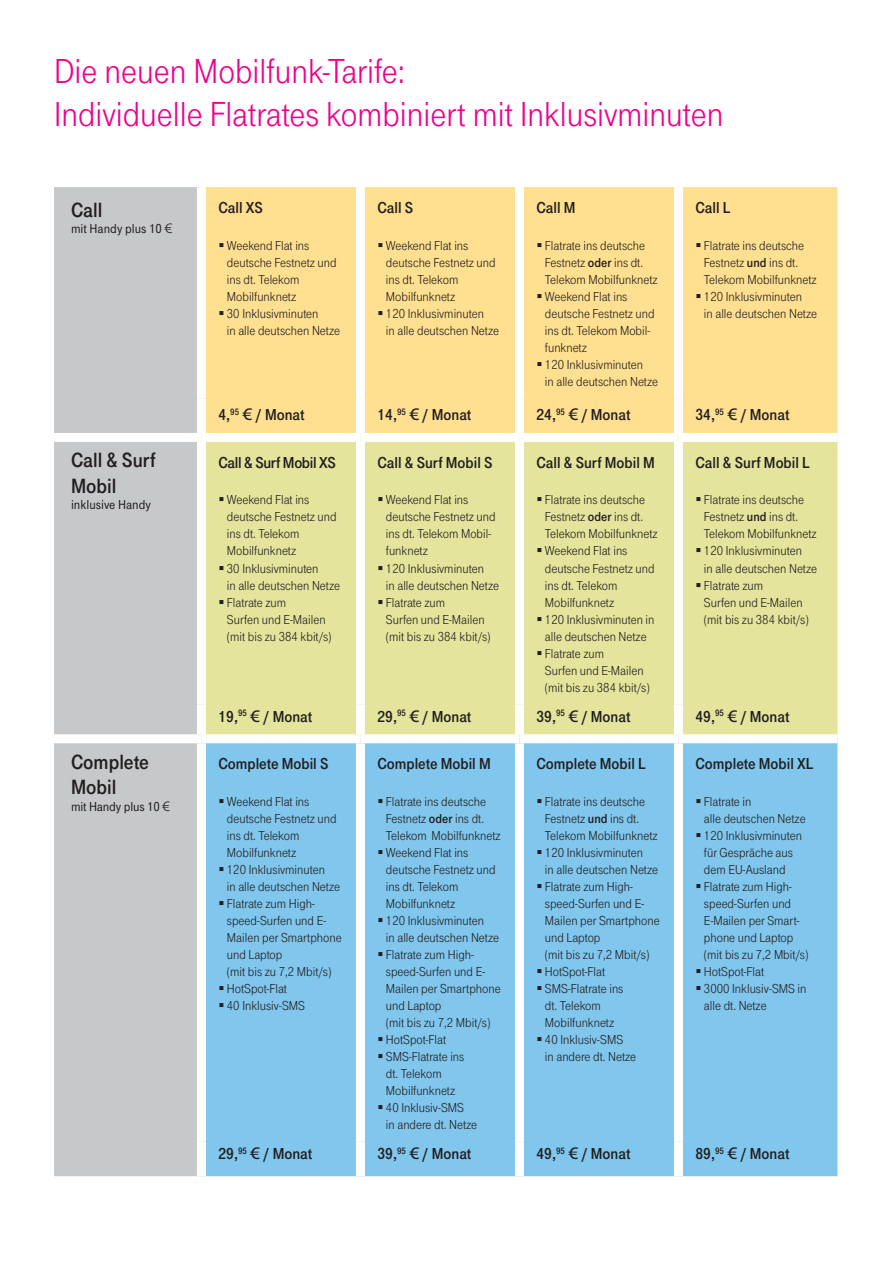
<style>
.page{position:relative;width:893px;height:1263px;background:#fff}
.page>*{position:absolute;margin:0;border:0;box-sizing:border-box;transform-origin:0 0}
.t1{font:36px/43.2px "Tele Grotesk Norm";color:#ed028c}
.t2{font:21.3px/25.7px "Tele Grotesk Fett";color:#231f20}
.t3{font:16.5px "Tele Grotesk Fett";color:#231f20}
.t4{font:16.5px "Tele Grotesk Fett";letter-spacing:-.02em;color:#231f20}
.t5{font:13.5px/17px "Tele Grotesk Norm";color:#231f20}
.t6{font:13.5px "Tele Grotesk Halb";color:#231f20}
.s1{font-family:"Linotype Euro Font Ato F"}
.s2{font-family:"Tele Grotesk Fett"}
</style>
<div class="page">
<div style="left:54px;top:187px;width:143px;height:989px;background:#c7c8ca"></div>
<div style="left:206px;top:187px;width:631px;height:246px;background:#ffdf90"></div>
<div style="left:206px;top:442px;width:631px;height:292px;background:#e4e49c"></div>
<div style="left:206px;top:743px;width:631px;height:433px;background:#80c6ed"></div>
<div style="left:356px;top:187px;width:9px;height:212px;background:#fff"></div>
<div style="left:356px;top:399px;width:9px;height:34px;background:#fff"></div>
<div style="left:356px;top:442px;width:9px;height:262px;background:#fff"></div>
<div style="left:356px;top:704px;width:9px;height:30px;background:#fff"></div>
<div style="left:356px;top:743px;width:9px;height:399px;background:#fff"></div>
<div style="left:356px;top:1142px;width:9px;height:34px;background:#fff"></div>
<div style="left:515px;top:187px;width:9px;height:212px;background:#fff"></div>
<div style="left:515px;top:399px;width:9px;height:34px;background:#fff"></div>
<div style="left:515px;top:442px;width:9px;height:262px;background:#fff"></div>
<div style="left:515px;top:704px;width:9px;height:30px;background:#fff"></div>
<div style="left:515px;top:743px;width:9px;height:399px;background:#fff"></div>
<div style="left:515px;top:1142px;width:9px;height:34px;background:#fff"></div>
<div style="left:674px;top:187px;width:9px;height:212px;background:#fff"></div>
<div style="left:674px;top:399px;width:9px;height:34px;background:#fff"></div>
<div style="left:674px;top:442px;width:9px;height:262px;background:#fff"></div>
<div style="left:674px;top:704px;width:9px;height:30px;background:#fff"></div>
<div style="left:674px;top:743px;width:9px;height:399px;background:#fff"></div>
<div style="left:674px;top:1142px;width:9px;height:34px;background:#fff"></div>
<div style="left:54px;top:433px;width:147px;height:9px;background:#fff"></div>
<div style="left:54px;top:734px;width:147px;height:9px;background:#fff"></div>
<svg style="left:220px;top:243px;width:3px;height:4px"></svg>
<svg style="left:220px;top:311px;width:3px;height:4px"></svg>
<svg style="left:379px;top:243px;width:3px;height:4px"></svg>
<svg style="left:379px;top:311px;width:3px;height:4px"></svg>
<svg style="left:538px;top:243px;width:3px;height:4px"></svg>
<svg style="left:538px;top:294px;width:3px;height:4px"></svg>
<svg style="left:538px;top:362px;width:3px;height:4px"></svg>
<svg style="left:697px;top:243px;width:3px;height:4px"></svg>
<svg style="left:697px;top:294px;width:3px;height:4px"></svg>
<svg style="left:220px;top:497px;width:3px;height:4px"></svg>
<svg style="left:220px;top:566px;width:3px;height:4px"></svg>
<svg style="left:220px;top:600px;width:3px;height:4px"></svg>
<svg style="left:379px;top:497px;width:3px;height:4px"></svg>
<svg style="left:379px;top:566px;width:3px;height:4px"></svg>
<svg style="left:379px;top:600px;width:3px;height:4px"></svg>
<svg style="left:538px;top:497px;width:3px;height:4px"></svg>
<svg style="left:538px;top:617px;width:3px;height:4px"></svg>
<svg style="left:538px;top:651px;width:3px;height:4px"></svg>
<svg style="left:697px;top:497px;width:3px;height:4px"></svg>
<svg style="left:697px;top:583px;width:3px;height:4px"></svg>
<svg style="left:220px;top:799px;width:3px;height:4px"></svg>
<svg style="left:220px;top:867px;width:3px;height:4px"></svg>
<svg style="left:220px;top:901px;width:3px;height:4px"></svg>
<svg style="left:220px;top:986px;width:3px;height:4px"></svg>
<svg style="left:220px;top:1003px;width:3px;height:4px"></svg>
<svg style="left:379px;top:799px;width:3px;height:4px"></svg>
<svg style="left:379px;top:850px;width:3px;height:4px"></svg>
<svg style="left:379px;top:918px;width:3px;height:4px"></svg>
<svg style="left:379px;top:952px;width:3px;height:4px"></svg>
<svg style="left:379px;top:1037px;width:3px;height:4px"></svg>
<svg style="left:379px;top:1054px;width:3px;height:4px"></svg>
<svg style="left:379px;top:1105px;width:3px;height:4px"></svg>
<svg style="left:538px;top:799px;width:3px;height:4px"></svg>
<svg style="left:538px;top:850px;width:3px;height:4px"></svg>
<svg style="left:538px;top:884px;width:3px;height:4px"></svg>
<svg style="left:538px;top:969px;width:3px;height:4px"></svg>
<svg style="left:538px;top:986px;width:3px;height:4px"></svg>
<svg style="left:538px;top:1037px;width:3px;height:4px"></svg>
<svg style="left:697px;top:799px;width:3px;height:4px"></svg>
<svg style="left:697px;top:833px;width:3px;height:4px"></svg>
<svg style="left:697px;top:884px;width:3px;height:4px"></svg>
<svg style="left:697px;top:969px;width:3px;height:4px"></svg>
<svg style="left:697px;top:986px;width:3px;height:4px"></svg>
<h1 class="t1" style="left:54px;top:49px;width:671px">Die neuen Mobilfunk-Tarife:<br>Individuelle Flatrates kombiniert mit Inklusivminuten</h1>
<h2 class="t2" style="left:71px;top:197px;width:33px">Call</h2>
<p class="t6" style="left:71px;top:221px;width:102px">mit Handy plus 10 <span class="s1">1</span></p>
<p class="t3" style="left:218px;top:198px;width:46px">Call XS</p>
<p class="t5" style="left:227px;top:237px;width:115px">Weekend Flat ins deutsche Festnetz und ins dt. Telekom<br>Mobilfunknetz<br>30 Inklusivminuten<br>in alle deutschen Netze</p>
<p class="t3" style="left:377px;top:198px;width:37px">Call S</p>
<p class="t5" style="left:386px;top:237px;width:115px">Weekend Flat ins deutsche Festnetz und ins dt. Telekom<br>Mobilfunknetz<br>120 Inklusivminuten<br>in alle deutschen Netze</p>
<p class="t3" style="left:536px;top:198px;width:41px">Call M</p>
<p class="t5" style="left:545px;top:237px;width:115px">Flatrate ins deutsche<br>Festnetz <span class="s2">oder</span> ins dt.<br>Telekom Mobilfunknetz<br>Weekend Flat ins deutsche Festnetz und ins dt. Telekom Mobil&shy;funknetz<br>120 Inklusivminuten<br>in alle deutschen Netze</p>
<p class="t3" style="left:695px;top:198px;width:37px">Call L</p>
<p class="t5" style="left:704px;top:237px;width:115px">Flatrate ins deutsche<br>Festnetz <span class="s2">und</span> ins dt.<br>Telekom Mobilfunknetz<br>120 Inklusivminuten<br>in alle deutschen Netze</p>
<p class="t3" style="left:218px;top:406px;width:88px">4,<sup>95</sup> <span class="s1">3</span> / Monat</p>
<p class="t3" style="left:377px;top:406px;width:95px">14,<sup>95</sup> <span class="s1">3</span> / Monat</p>
<p class="t3" style="left:536px;top:406px;width:95px">24,<sup>95</sup> <span class="s1">3</span> / Monat</p>
<p class="t3" style="left:695px;top:406px;width:95px">34,<sup>95</sup> <span class="s1">3</span> / Monat</p>
<h2 class="t2" style="left:71px;top:447px;width:86px">Call &amp; Surf<br>Mobil</h2>
<p class="t6" style="left:71px;top:497px;width:81px">inklusive Handy</p>
<p class="t4" style="left:218px;top:453px;width:119px">Call &amp; Surf Mobil XS</p>
<p class="t5" style="left:227px;top:491px;width:115px">Weekend Flat ins deutsche Festnetz und ins dt. Telekom<br>Mobilfunknetz<br>30 Inklusivminuten<br>in alle deutschen Netze<br>Flatrate zum<br>Surfen und E-Mailen (mit bis zu 384 kbit/s)</p>
<p class="t3" style="left:377px;top:453px;width:117px">Call &amp; Surf Mobil S</p>
<p class="t5" style="left:386px;top:491px;width:115px">Weekend Flat ins deutsche Festnetz und ins dt. Telekom Mobil&shy;funknetz<br>120 Inklusivminuten<br>in alle deutschen Netze<br>Flatrate zum<br>Surfen und E-Mailen (mit bis zu 384 kbit/s)</p>
<p class="t3" style="left:536px;top:453px;width:120px">Call &amp; Surf Mobil M</p>
<p class="t5" style="left:545px;top:491px;width:114px">Flatrate ins deutsche<br>Festnetz <span class="s2">oder</span> ins dt.<br>Telekom Mobilfunknetz<br>Weekend Flat ins deutsche Festnetz und ins dt. Telekom<br>Mobilfunknetz<br>120 Inklusivminuten in alle deutschen Netze<br>Flatrate zum<br>Surfen und E-Mailen (mit bis zu 384 kbit/s)</p>
<p class="t3" style="left:695px;top:453px;width:116px">Call &amp; Surf Mobil L</p>
<p class="t5" style="left:704px;top:491px;width:115px">Flatrate ins deutsche<br>Festnetz <span class="s2">und</span> ins dt.<br>Telekom Mobilfunknetz<br>120 Inklusivminuten<br>in alle deutschen Netze<br>Flatrate zum<br>Surfen und E-Mailen (mit bis zu 384 kbit/s)</p>
<p class="t3" style="left:218px;top:707px;width:95px">19,<sup>95</sup> <span class="s1">3</span> / Monat</p>
<p class="t3" style="left:377px;top:707px;width:95px">29,<sup>95</sup> <span class="s1">3</span> / Monat</p>
<p class="t3" style="left:536px;top:707px;width:95px">39,<sup>95</sup> <span class="s1">3</span> / Monat</p>
<p class="t3" style="left:695px;top:707px;width:95px">49,<sup>95</sup> <span class="s1">3</span> / Monat</p>
<h2 class="t2" style="left:71px;top:748px;width:80px">Complete<br>Mobil</h2>
<p class="t6" style="left:71px;top:798px;width:100px">mit Handy plus 10 <span class="s1">1</span></p>
<p class="t3" style="left:218px;top:754px;width:112px">Complete Mobil S</p>
<p class="t5" style="left:227px;top:793px;width:116px">Weekend Flat ins deutsche Festnetz und ins dt. Telekom<br>Mobilfunknetz<br>120 Inklusivminuten<br>in alle deutschen Netze<br>Flatrate zum High&shy;speed-Surfen und E-<br>Mailen per Smartphone und Laptop<br>(mit bis zu 7,2 Mbit/s)<br>HotSpot-Flat<br>40 Inklusiv-SMS</p>
<p class="t3" style="left:377px;top:754px;width:115px">Complete Mobil M</p>
<p class="t5" style="left:386px;top:793px;width:116px">Flatrate ins deutsche<br>Festnetz <span class="s2">oder</span> ins dt.<br>Telekom Mobilfunknetz<br>Weekend Flat ins deutsche Festnetz und ins dt. Telekom<br>Mobilfunknetz<br>120 Inklusivminuten<br>in alle deutschen Netze<br>Flatrate zum High&shy;speed-Surfen und E-<br>Mailen per Smartphone und Laptop<br>(mit bis zu 7,2 Mbit/s)<br>HotSpot-Flat<br>SMS-Flatrate ins<br>dt. Telekom<br>Mobilfunknetz<br>40 Inklusiv-SMS<br>in andere dt. Netze</p>
<p class="t3" style="left:536px;top:754px;width:111px">Complete Mobil L</p>
<p class="t5" style="left:545px;top:793px;width:116px">Flatrate ins deutsche<br>Festnetz <span class="s2">und</span> ins dt.<br>Telekom Mobilfunknetz<br>120 Inklusivminuten<br>in alle deutschen Netze<br>Flatrate zum High&shy;speed-Surfen und E-<br>Mailen per Smartphone und Laptop<br>(mit bis zu 7,2 Mbit/s)<br>HotSpot-Flat<br>SMS-Flatrate ins<br>dt. Telekom<br>Mobilfunknetz<br>40 Inklusiv-SMS<br>in andere dt. Netze</p>
<p class="t3" style="left:695px;top:754px;width:120px">Complete Mobil XL</p>
<p class="t5" style="left:704px;top:793px;width:106px">Flatrate in<br>alle deutschen Netze<br>120 Inklusivminuten für Gespräche aus dem EU-Ausland<br>Flatrate zum High&shy;speed-Surfen und<br>E-Mailen per Smart&shy;phone und Laptop (mit bis zu 7,2 Mbit/s)<br>HotSpot-Flat<br>3000 Inklusiv-SMS in alle dt. Netze</p>
<p class="t3" style="left:218px;top:1144px;width:95px">29,<sup>95</sup> <span class="s1">3</span> / Monat</p>
<p class="t3" style="left:377px;top:1144px;width:95px">39,<sup>95</sup> <span class="s1">3</span> / Monat</p>
<p class="t3" style="left:536px;top:1144px;width:95px">49,<sup>95</sup> <span class="s1">3</span> / Monat</p>
<p class="t3" style="left:695px;top:1144px;width:95px">89,<sup>95</sup> <span class="s1">3</span> / Monat</p>
</div>
